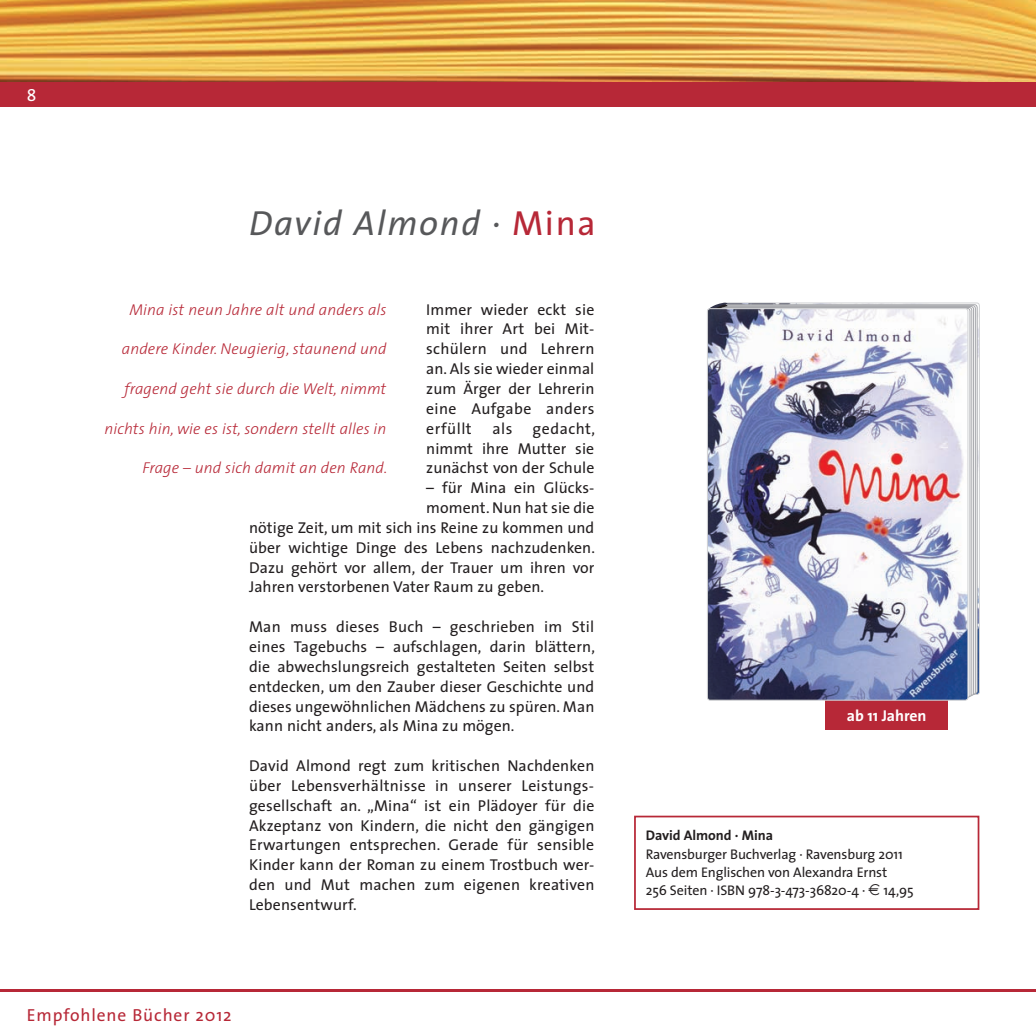
<style>
.page{position:relative;width:1036px;height:1036px;background:#fff}
.page>*{position:absolute;margin:0;border:0;box-sizing:border-box;transform-origin:0 0}
.t1{font:italic 35px "The Sans";letter-spacing:.05em;color:#57585a}
.t2{font:17.5px "The Sans";letter-spacing:.05em;color:#b72837}
.t3{font:17.5px "The Sans Expert";color:#fff}
.t4{font:15.75px/19.8px "The Sans";letter-spacing:.005em;color:#231f20;text-align:justify}
.t5{font:italic 300 15.75px "The Sans";letter-spacing:.005em;color:#b72837}
.t6{font:700 15.75px "The Sans";letter-spacing:-.005em;color:#fff}
.t7{font:14px/18.4px "The Sans";letter-spacing:-.01em;color:#231f20}
.t8{font:700 14px "The Sans";letter-spacing:-.005em;color:#231f20}
.s1{font-style:normal;color:#b72837}
</style>
<div class="page">
<div style="left:825px;top:700px;width:123px;height:30px;background:#b72837"></div>
<div style="left:634px;top:816px;width:345px;height:94px;border:2px solid #b72837"></div>
<svg style="left:710px;top:303px;width:18px;height:5px"></svg>
<img style="left:707px;top:310px;width:261px;height:390px">
<div style="left:707px;top:308px;width:261px;height:392px;border:1px solid #d1d2d4;border-radius:3px"></div>
<img style="left:0;top:0;width:1036px;height:82px">
<div style="left:0;top:82px;width:1036px;height:25px;background:#b72837"></div>
<hr style="left:0;top:989px;width:1036px;height:3px;background:#b72837">
<p class="t3" style="left:27px;top:81px;width:11px">8</p>
<h1 class="t1" style="left:249px;top:194px;width:348px">David Almond · <span class="s1">Mina</span></h1>
<p class="t4" style="left:426px;top:299px;width:170px">Immer wieder eckt sie mit ihrer Art bei Mit&shy;schülern und Lehrern an. Als sie wieder einmal zum Ärger der Lehrerin eine Aufgabe anders erfüllt</p>
<p class="t5" style="left:129px;top:296px;width:259px">Mina ist neun Jahre alt und anders als</p>
<p class="t5" style="left:122px;top:336px;width:266px">andere Kinder. Neugierig, staunend und</p>
<p class="t5" style="left:125px;top:376px;width:263px">fragend geht sie durch die Welt, nimmt</p>
<p class="t5" style="left:104px;top:415px;width:284px">nichts hin, wie es ist, sondern stellt alles in</p>
<p class="t5" style="left:142px;top:455px;width:246px">Frage – und sich damit an den Rand.</p>
<p class="t4" style="left:426px;top:418px;width:170px;text-indent:106px">gedacht, nimmt ihre Mutter sie zunächst von der Schule</p>
<p class="t4" style="left:426px;top:477px;width:170px">– für Mina ein Glücks-</p>
<p class="t4" style="left:426px;top:497px;width:170px">moment. Nun hat sie die</p>
<p class="t4" style="left:249px;top:517px;width:347px">nötige Zeit, um mit sich ins Reine zu kommen und</p>
<p class="t4" style="left:249px;top:537px;width:347px">über wichtige Dinge des Lebens nachzudenken.</p>
<p class="t4" style="left:249px;top:557px;width:347px">Dazu gehört vor allem, der Trauer um ihren vor</p>
<p class="t4" style="left:249px;top:577px;width:297px">Jahren verstorbenen Vater Raum zu geben.</p>
<p class="t4" style="left:249px;top:616px;width:347px">Man muss dieses Buch – geschrieben im Stil eines Tagebuchs – aufschlagen, darin blättern, die abwechslungsreich gestalteten Seiten selbst entdecken, um den Zauber dieser Geschichte und dieses ungewöhnlichen Mädchens zu spüren. Man kann nicht anders, als Mina zu mögen.</p>
<p class="t4" style="left:249px;top:755px;width:347px">David Almond regt zum kritischen Nachdenken über Lebensverhältnisse in unserer Leistungs&shy;gesellschaft an. „Mina“ ist ein Plädoyer für die Akzeptanz von Kindern, die nicht den gängigen Erwartungen entsprechen. Gerade für sensible Kinder kann der Roman zu einem Trostbuch wer&shy;den und Mut machen zum eigenen kreativen Lebensentwurf.</p>
<p class="t4" style="left:492px;top:418px;width:22px">als</p>
<p class="t2" style="left:27px;top:1000px;width:206px">Empfohlene Bücher 2012</p>
<p class="t6" style="left:847px;top:702px;width:81px">ab 11 Jahren</p>
<p class="t8" style="left:646px;top:824px;width:129px">David Almond · Mina</p>
<p class="t7" style="left:646px;top:844px;width:259px">Ravensburger Buchverlag · Ravensburg 2011<br>Aus dem Englischen von Alexandra Ernst<br>256 Seiten · ISBN 978-3-473-36820-4 ·</p>
<p class="t7" style="left:883px;top:881px;width:32px">14,95</p>
</div>
